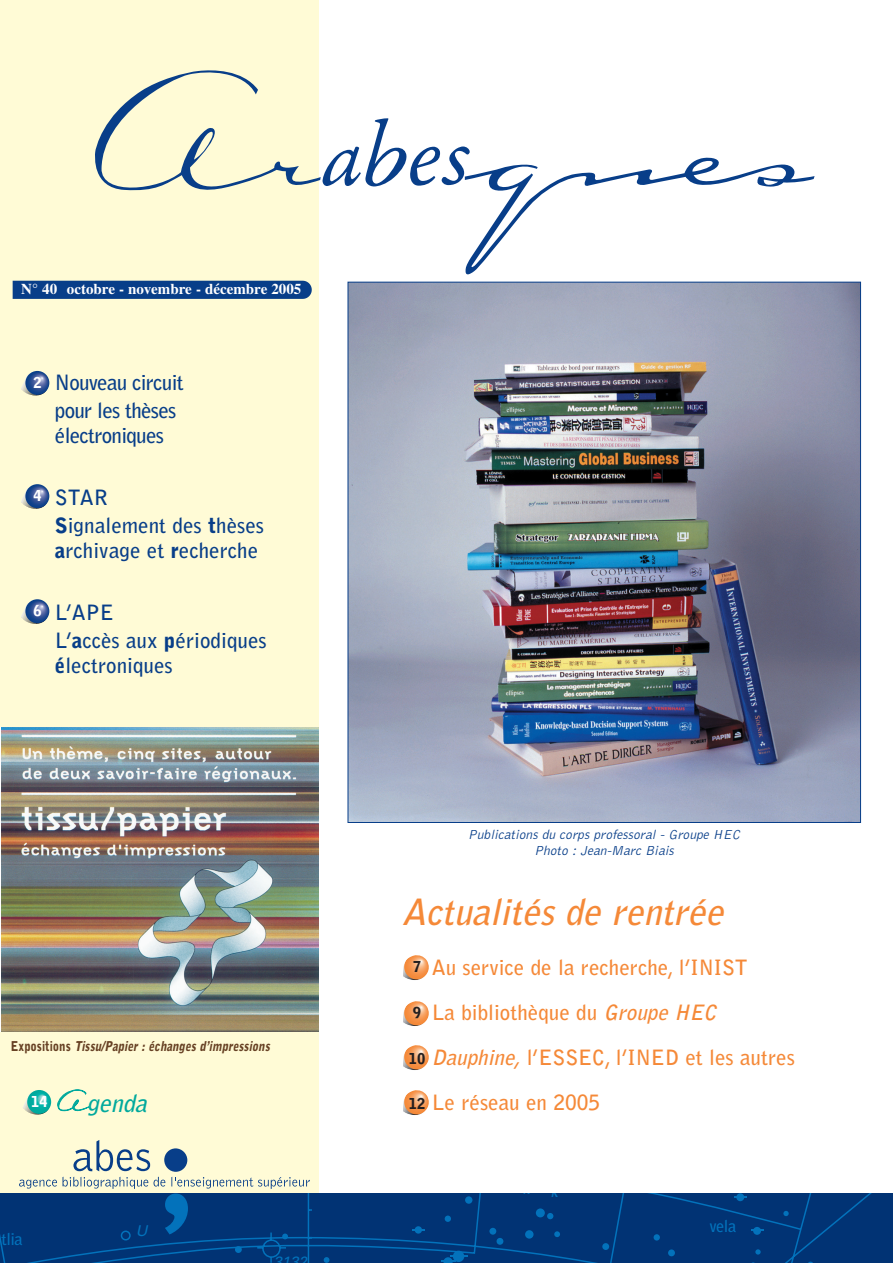
<style>
.page{position:relative;width:893px;height:1263px;background:#fff}
.page>*{position:absolute;margin:0;border:0;box-sizing:border-box;transform-origin:0 0}
.t1{font:italic 700 36px "Bell Gothic";color:#f58938}
.t2{font:italic 700 24px "Bell Gothic";color:#00a99d}
.t3{font:700 21px/45px "Bell Gothic";color:#f58938}
.t4{font:700 21px/27.8px "Bell Gothic";color:#083e89}
.t5{font:700 21px/27.8px "Bell Gothic";letter-spacing:-.035em;color:#083e89}
.t6{font:700 16.5px "Bell Gothic";letter-spacing:-.03em;color:#0372bb}
.t7{font:700 15px "Times";color:#fff}
.t8{font:italic 15px "Univers";color:#0372bb}
.t9{font:900 15px "Bell Gothic";color:#231f20}
.t10{font:900 15px "Bell Gothic";color:#fff}
.t11{font:italic 300 13.5px/16.2px "Bell Gothic";color:#083e89;text-align:center}
.t12{font:italic 900 13.5px "Bell Gothic";color:#664023;scale:.85 1}
.s1{font-weight:900}
.s2{font-style:normal}
.s3{font-style:italic}
</style>
<div class="page">
<div style="left:0;top:0;width:319px;height:1263px;background:#fffbd6"></div>
<svg style="left:0;top:1194px;width:892px;height:69px;background:#013577"></svg>
<div style="left:465px;top:1196px;width:7px;height:8px;background:#0372bb;border-radius:50%"></div>
<div style="left:444px;top:1216px;width:7px;height:6px;background:#0372bb;border-radius:50%"></div>
<div style="left:414px;top:1226px;width:8px;height:8px;background:#0372bb;border-radius:50%"></div>
<div style="left:536px;top:1208px;width:9px;height:9px;background:#0372bb;border-radius:50%"></div>
<svg style="left:547px;top:1213px;width:6px;height:6px"></svg>
<div style="left:489px;top:1228px;width:7px;height:7px;background:#0372bb;border-radius:50%"></div>
<div style="left:496px;top:1238px;width:7px;height:7px;background:#0372bb;border-radius:50%"></div>
<div style="left:525px;top:1230px;width:8px;height:9px;background:#0372bb;border-radius:50%"></div>
<svg style="left:554px;top:1231px;width:6px;height:6px"></svg>
<div style="left:602px;top:1243px;width:7px;height:7px;background:#0372bb;border-radius:50%"></div>
<div style="left:235px;top:1246px;width:7px;height:7px;background:#0372bb;border-radius:50%"></div>
<svg style="left:324px;top:1257px;width:5px;height:6px"></svg>
<div style="left:753px;top:1227px;width:8px;height:8px;background:#0372bb;border-radius:50%"></div>
<div style="left:736px;top:1194px;width:8px;height:7px;background:#0372bb;border-radius:50%"></div>
<div style="left:453px;top:1251px;width:11px;height:11px;background:#0372bb;border-radius:50%"></div>
<svg style="left:441px;top:1255px;width:26px;height:8px"></svg>
<div style="left:653px;top:1234px;width:7px;height:7px;background:#0372bb;border-radius:50%"></div>
<div style="left:668px;top:1249px;width:7px;height:7px;background:#0372bb;border-radius:50%"></div>
<svg style="left:755px;top:1249px;width:5px;height:6px"></svg>
<svg style="left:783px;top:1211px;width:5px;height:5px"></svg>
<div style="left:164px;top:1148px;width:23px;height:24px;background:#083e89;border-radius:50%"></div>
<svg style="left:19px;top:1177px;width:291px;height:62px"></svg>
<svg style="left:73px;top:1140px;width:77px;height:31px"></svg>
<img style="left:349px;top:284px;width:509px;height:537px">
<svg style="left:23px;top:1089px;width:66px;height:26px"></svg>
<svg style="left:27px;top:1090px;width:24px;height:24px"></svg>
<img style="left:403px;top:1090px;width:26px;height:25px">
<img style="left:403px;top:1045px;width:26px;height:25px">
<img style="left:403px;top:1001px;width:26px;height:25px">
<img style="left:403px;top:955px;width:26px;height:25px">
<svg style="left:13px;top:70px;width:801px;height:229px"></svg>
<img style="left:2px;top:727px;width:317px;height:305px">
<svg style="left:21px;top:487px;width:28px;height:22px"></svg>
<svg style="left:25px;top:484px;width:24px;height:24px"></svg>
<svg style="left:21px;top:373px;width:28px;height:23px"></svg>
<svg style="left:25px;top:371px;width:24px;height:24px"></svg>
<svg style="left:21px;top:602px;width:28px;height:22px"></svg>
<svg style="left:25px;top:599px;width:24px;height:24px"></svg>
<p class="t7" style="left:21px;top:280px;width:282px">N° 40 octobre - novembre - décembre 2005</p>
<p class="t10" style="left:34px;top:377px;width:10px">2</p>
<p class="t5" style="left:55px;top:370px;width:130px">Nouveau circuit pour les thèses</p>
<p class="t5" style="left:55px;top:423px;width:110px">électroniques</p>
<p class="t10" style="left:34px;top:490px;width:10px">4</p>
<p class="t4" style="left:55px;top:485px;width:211px">STAR<br><span class="s1">S</span>ignalement des <span class="s1">t</span>hèses</p>
<p class="t4" style="left:55px;top:538px;width:205px"><span class="s1">a</span>rchivage et <span class="s1">r</span>echerche</p>
<p class="t10" style="left:34px;top:605px;width:10px">6</p>
<p class="t4" style="left:55px;top:600px;width:213px">L’APE<br>L’<span class="s1">a</span>ccès aux <span class="s1">p</span>ériodiques</p>
<p class="t4" style="left:55px;top:653px;width:119px"><span class="s1">é</span>lectroniques</p>
<p class="t12" style="left:11px;top:1041px;width:309px"><span class="s2">E x p o s i t i o n s</span> Tissu/Papier : échanges d’impressions</p>
<p class="t10" style="left:31px;top:1096px;width:18px">14</p>
<p class="t2" style="left:87px;top:1094px;width:66px">genda</p>
<p class="t6" style="left:1px;top:1232px;width:23px">tlia</p>
<p class="t8" style="left:136px;top:1221px;width:17px">U</p>
<p class="t8" style="left:273px;top:1253px;width:39px">3132</p>
<p class="t11" style="left:468px;top:827px;width:276px">Publications du corps professoral - Groupe HEC<br>Photo : Jean-Marc Biais</p>
<h1 class="t1" style="left:401px;top:899px;width:330px">Actualités de rentrée</h1>
<p class="t3" style="left:431px;top:946px;width:365px">Au service de la recherche, l’INIST<br>La bibliothèque du <span class="s3">Groupe HEC<br>Dauphine,</span> l’ESSEC, l’INED et les autres<br>Le réseau en 2005</p>
<p class="t9" style="left:413px;top:961px;width:10px">7</p>
<p class="t9" style="left:413px;top:1007px;width:10px">9</p>
<p class="t9" style="left:409px;top:1053px;width:18px">10</p>
<p class="t9" style="left:409px;top:1098px;width:18px">12</p>
<p class="t8" style="left:522px;top:1180px;width:13px">k</p>
<p class="t8" style="left:550px;top:1182px;width:13px">k</p>
<p class="t6" style="left:709px;top:1219px;width:28px">vela</p>
</div>
